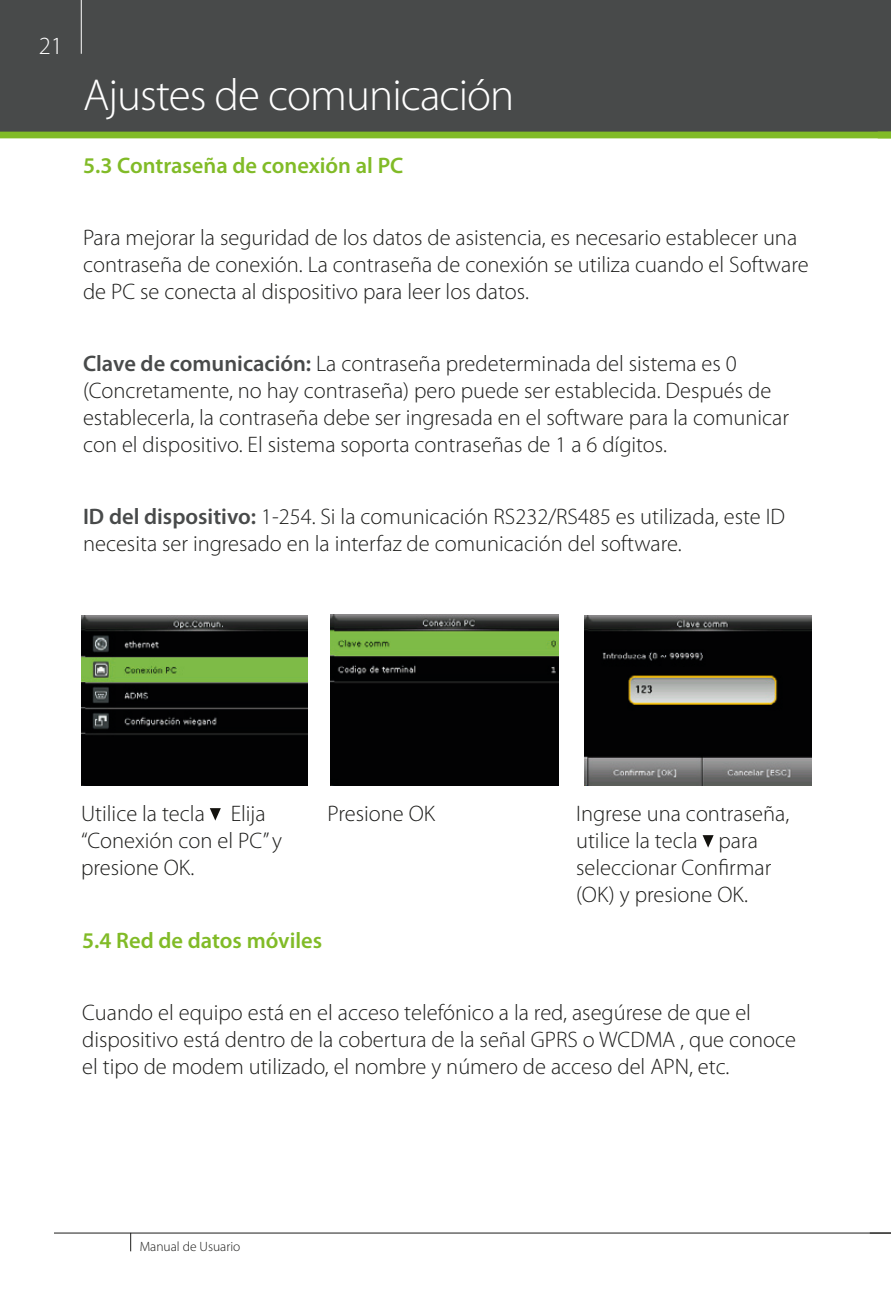
<style>
.page{position:relative;width:891px;height:1296px;background:#fff}
.page>*{position:absolute;margin:0;border:0;box-sizing:border-box;transform-origin:0 0}
.t1{font:300 45px "Myriad Pro";letter-spacing:-.02em;color:#fff}
.t2{font:300 24.75px "Myriad Pro";color:#fff}
.t3{font:300 22.5px/27px "Myriad Pro";color:#1d1d1b}
.t4{font:600 22.5px "Myriad Pro";color:#81bb27}
.t5{font:300 13.5px "Myriad Pro";color:#1d1d1b}
.s1{font-weight:600;color:#484a4a}
</style>
<div class="page">
<div style="left:0;top:0;width:891px;height:135px;background:#484a4a"></div>
<hr style="left:54px;top:1233px;width:837px;height:1px;background:#1d1d1b">
<svg style="left:870px;top:1233px;width:21px;height:1px"></svg>
<hr style="left:81px;top:0;width:1px;height:54px;background:#fff">
<svg style="left:130px;top:1233px;width:1px;height:18px"></svg>
<div style="left:0;top:132px;width:891px;height:6px;background:#81bb27"></div>
<svg style="left:210px;top:808px;width:11px;height:13px"></svg>
<svg style="left:703px;top:835px;width:11px;height:13px"></svg>
<img style="left:81px;top:615px;width:227px;height:171px">
<img style="left:331px;top:614px;width:228px;height:172px">
<img style="left:584px;top:615px;width:227px;height:171px">
<p class="t2" style="left:39px;top:32px;width:26px">21</p>
<h1 class="t1" style="left:83px;top:70px;width:433px">Ajustes de comunicación</h1>
<p class="t4" style="left:83px;top:152px;width:322px">5.3 Contraseña de conexión al PC</p>
<p class="t3" style="left:83px;top:225px;width:727px">Para mejorar la seguridad de los datos de asistencia, es necesario establecer una contraseña de conexión. La contraseña de conexión se utiliza cuando el Software de PC se conecta al dispositivo para leer los datos.</p>
<p class="t3" style="left:83px;top:351px;width:708px"><span class="s1">Clave de comunicación:</span> La contraseña predeterminada del sistema es 0 (Concretamente, no hay contraseña) pero puede ser establecida. Después de establecerla, la contraseña debe ser ingresada en el software para la comunicar con el dispositivo. El sistema soporta contraseñas de 1 a 6 dígitos.</p>
<p class="t3" style="left:83px;top:504px;width:704px"><span class="s1">ID del dispositivo:</span> 1-254. Si la comunicación RS232/RS485 es utilizada, este ID necesita ser ingresado en la interfaz de comunicación del software.</p>
<p class="t3" style="left:81px;top:800px;width:203px">Utilice la tecla Elija “Conexión con el PC” y presione OK.</p>
<p class="t3" style="left:328px;top:800px;width:109px">Presione OK</p>
<p class="t3" style="left:576px;top:800px;width:215px">Ingrese una contraseña, utilice la tecla para seleccionar Confirmar (OK) y presione OK.</p>
<p class="t4" style="left:82px;top:926px;width:242px">5.4 Red de datos móviles</p>
<p class="t3" style="left:82px;top:999px;width:715px">Cuando el equipo está en el acceso telefónico a la red, asegúrese de que el dispositivo está dentro de la cobertura de la señal GPRS o WCDMA , que conoce el tipo de modem utilizado, el nombre y número de acceso del APN, etc.</p>
<p class="t5" style="left:140px;top:1240px;width:102px">Manual de Usuario</p>
</div>
